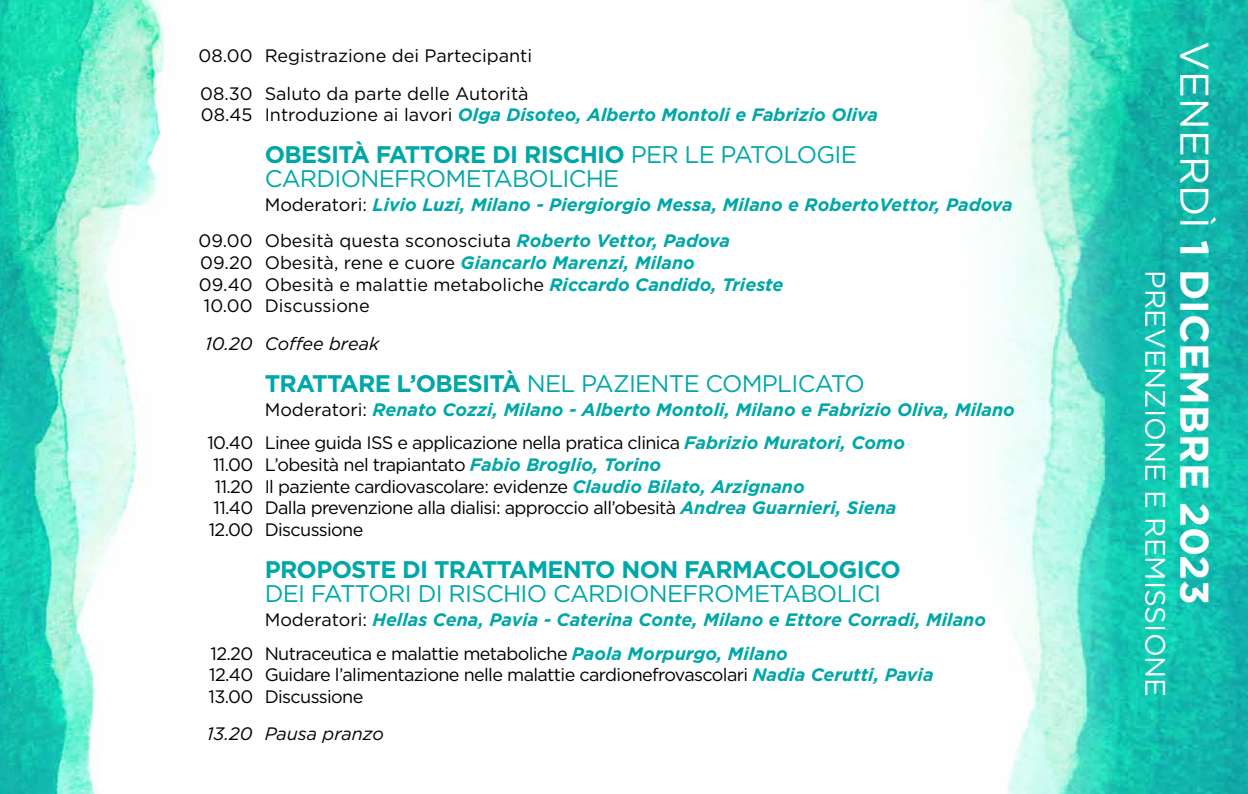
<style>
.page{position:relative;width:1248px;height:794px;background:#fff}
.page>*{position:absolute;margin:0;border:0;box-sizing:border-box;transform-origin:0 0}
.t1{font:700 40px "Gotham";color:#fff}
.t2{font:28px "Gotham";color:#fff}
.t3{font:24px/24px "Gotham";letter-spacing:-.03em;color:#00a7a8}
.t4{font:700 24px "Gotham";letter-spacing:-.03em;color:#00a7a8}
.t5{font:italic 700 18px/33.6px "Gotham";color:#00a7a8}
.t6{font:18px/21.6px "Gotham";letter-spacing:-.035em;color:#000}
.t7{font:18px/21.6px "Gotham";color:#000}
.t8{font:italic 18px "Gotham";color:#000}
.s1{font-weight:400;font-style:normal;color:#000}
.s2{font-weight:700}
.s3{font-weight:700;font-style:italic;color:#00a7a8}
.s4{font-weight:400}
</style>
<div class="page">
<img style="left:0;top:0;width:165px;height:794px">
<img style="left:982px;top:0;width:265px;height:794px">
<svg style="left:1187px;top:0;width:60px;height:407px;background:#11b5aa"></svg>
<p class="t7" style="left:199px;top:37px;width:335px;line-height:37.6px">08.00 Registrazione dei Partecipanti<br>08.30 Saluto da parte delle Autorità</p>
<p class="t5" style="left:201px;top:98px;width:678px"><span class="s1">08.45 Introduzione ai lavori</span> Olga Disoteo, Alberto Montoli e Fabrizio Oliva</p>
<h3 class="t3" style="left:265px;top:142px;width:593px"><span class="s2">OBESITÀ FATTORE DI RISCHIO</span> PER LE PATOLOGIE<br>CARDIONEFROMETABOLICHE</h3>
<p class="t5" style="left:198px;top:187px;width:815px;line-height:36px;text-indent:66px"><span class="s1">Moderatori:</span> Livio Luzi, Milano - Piergiorgio Messa, Milano e RobertoVettor, Padova<br><span class="s1">09.00 Obesità questa sconosciuta</span> Roberto Vettor, Padova</p>
<p class="t7" style="left:199px;top:251px;width:586px">09.20 Obesità, rene e cuore <span class="s3">Giancarlo Marenzi, Milano<br></span>09.40 Obesità e malattie metaboliche <span class="s3">Riccardo Candido, Trieste<br></span>10.00 Discussione</p>
<p class="t8" style="left:205px;top:332px;width:175px">10.20 Coffee break</p>
<h3 class="t3" style="left:265px;top:371px;width:601px"><span class="s2">TRATTARE L’OBESITÀ</span> NEL PAZIENTE COMPLICATO</h3>
<p class="t5" style="left:207px;top:392px;width:809px;text-indent:57px"><span class="s1">Moderatori:</span> Renato Cozzi, Milano - Alberto Montoli, Milano e Fabrizio Oliva, Milano<br><span class="s1">10.40 Linee guida ISS e applicazione nella pratica clinica</span> Fabrizio Muratori, Como</p>
<p class="t6" style="left:213px;top:453px;width:449px">11.00 L’obesità nel trapiantato <span class="s3">Fabio Broglio, Torino</span></p>
<p class="t6" style="left:215px;top:475px;width:591px">11.20 Il paziente cardiovascolare: evidenze <span class="s3">Claudio Bilato, Arzignano</span></p>
<p class="t6" style="left:213px;top:497px;width:684px">11.40 Dalla prevenzione alla dialisi: approccio all’obesità <span class="s3">Andrea Guarnieri, Siena</span></p>
<p class="t6" style="left:209px;top:518px;width:156px">12.00 Discussione</p>
<h3 class="t4" style="left:265px;top:553px;width:637px">PROPOSTE DI TRATTAMENTO NON FARMACOLOGICO</h3>
<h3 class="t3" style="left:265px;top:581px;width:618px">DEI FATTORI DI RISCHIO CARDIONEFROMETABOLICI</h3>
<p class="t5" style="left:210px;top:602px;width:777px;text-indent:54px"><span class="s1">Moderatori:</span> Hellas Cena, Pavia - Caterina Conte, Milano e Ettore Corradi, Milano<br><span class="s1">12.20 Nutraceutica e malattie metaboliche</span> Paola Morpurgo, Milano</p>
<p class="t6" style="left:208px;top:663px;width:726px">12.40 Guidare l’alimentazione nelle malattie cardionefrovascolari <span class="s3">Nadia Cerutti, Pavia<br></span>13.00 Discussione</p>
<p class="t8" style="left:207px;top:722px;width:178px">13.20 Pausa pranzo</p>
<h2 class="t2" style="left:1173px;top:270px;width:429px;rotate:90deg">PREVENZIONE E REMISSIONE</h2>
<h1 class="t1" style="left:1220px;top:41px;width:565px;rotate:90deg"><span class="s4">VENERDÌ</span> 1 DICEMBRE 2023</h1>
</div>
